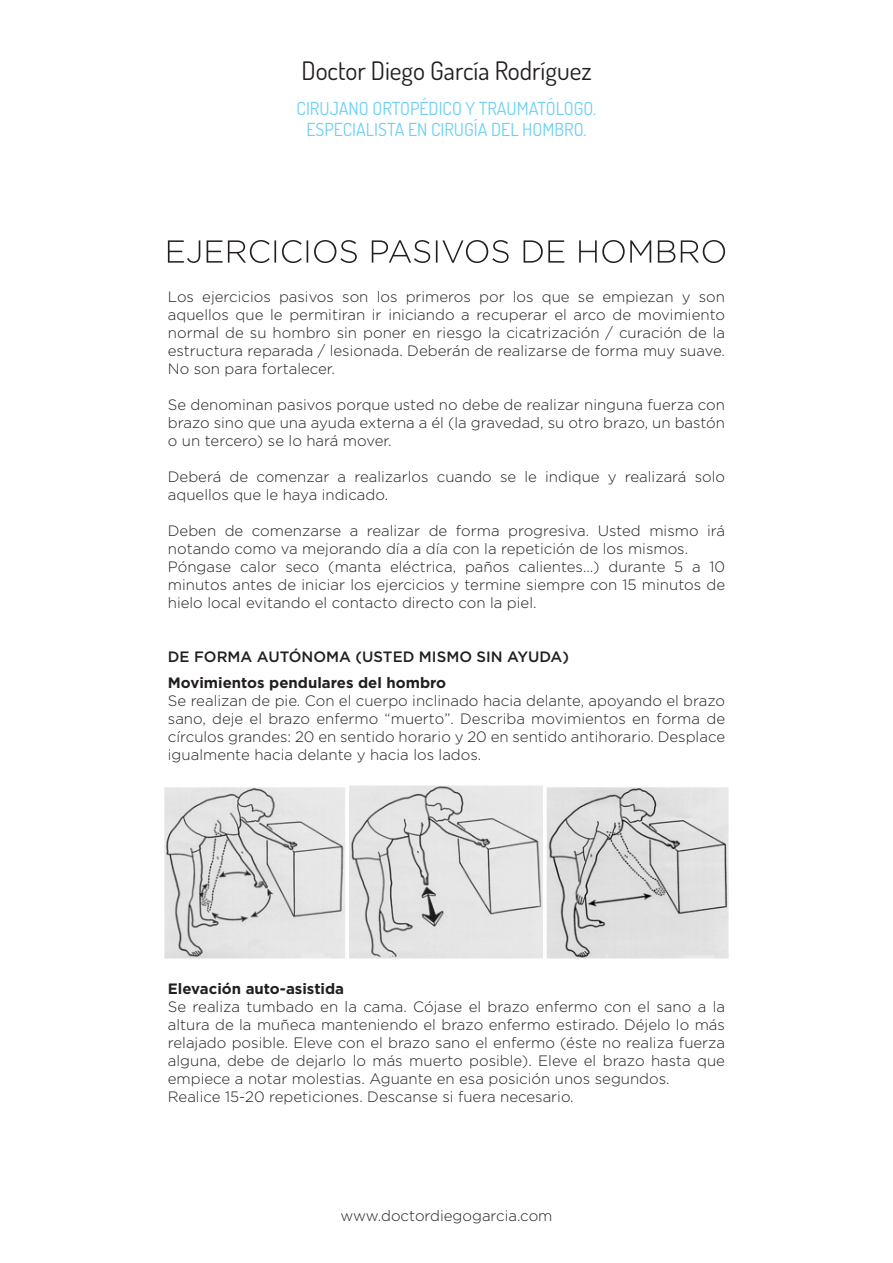
<style>
.page{position:relative;width:893px;height:1263px;background:#fff}
.page>*{position:absolute;margin:0;border:0;box-sizing:border-box;transform-origin:0 0}
.t1{font:25.5px "Dosis";color:#231f20}
.t2{font:18px "Dosis";color:#6bcff6}
.t3{font:300 15px/18px "Gotham";color:#231f20;text-align:justify}
.t4{font:700 15px "Gotham";color:#231f20}
.t5{font:500 15px "Gotham";color:#231f20}
</style>
<div class="page">
<svg style="left:168px;top:240px;width:557px;height:23px"></svg>
<img style="left:164px;top:785px;width:565px;height:174px">
<p class="t1" style="left:301px;top:54px;width:292px">Doctor Diego García Rodríguez</p>
<p class="t2" style="left:297px;top:96px;width:301px">CIRUJANO ORTOPÉDICO Y TRAUMATÓLOGO.</p>
<p class="t2" style="left:306px;top:118px;width:282px">ESPECIALISTA EN CIRUGÍA DEL HOMBRO.</p>
<p class="t3" style="left:168px;top:287px;width:559px">Los ejercicios pasivos son los primeros por los que se empiezan y son aquellos que le permitiran ir iniciando a recuperar el arco de movimiento normal de su hombro sin poner en riesgo la cicatrización / curación de la estructura reparada / lesionada. Deberán de realizarse de forma muy suave.<br>No son para fortalecer.</p>
<p class="t3" style="left:168px;top:395px;width:559px">Se denominan pasivos porque usted no debe de realizar ninguna fuerza con brazo sino que una ayuda externa a él (la gravedad, su otro brazo, un bastón o un tercero) se lo hará mover.</p>
<p class="t3" style="left:168px;top:467px;width:559px">Deberá de comenzar a realizarlos cuando se le indique y realizará solo aquellos que le haya indicado.</p>
<p class="t3" style="left:168px;top:521px;width:559px">Deben de comenzarse a realizar de forma progresiva. Usted mismo irá notando como va mejorando día a día con la repetición de los mismos.</p>
<p class="t3" style="left:168px;top:557px;width:559px">Póngase calor seco (manta eléctrica, paños calientes…) durante 5 a 10 minutos antes de iniciar los ejercicios y termine siempre con 15 minutos de hielo local evitando el contacto directo con la piel.</p>
<p class="t5" style="left:168px;top:647px;width:403px">DE FORMA AUTÓNOMA (USTED MISMO SIN AYUDA)</p>
<p class="t4" style="left:168px;top:673px;width:280px">Movimientos pendulares del hombro</p>
<p class="t3" style="left:168px;top:692px;width:559px">Se realizan de pie. Con el cuerpo inclinado hacia delante, apoyando el brazo sano, deje el brazo enfermo “muerto”. Describa movimientos en forma de círculos grandes: 20 en sentido horario y 20 en sentido antihorario. Desplace igualmente hacia delante y hacia los lados.</p>
<p class="t4" style="left:168px;top:979px;width:178px">Elevación auto-asistida</p>
<p class="t3" style="left:168px;top:998px;width:559px">Se realiza tumbado en la cama. Cójase el brazo enfermo con el sano a la altura de la muñeca manteniendo el brazo enfermo estirado. Déjelo lo más relajado posible. Eleve con el brazo sano el enfermo (éste no realiza fuerza alguna, debe de dejarlo lo más muerto posible). Eleve el brazo hasta que empiece a notar molestias. Aguante en esa posición unos segundos.</p>
<p class="t3" style="left:168px;top:1088px;width:407px">Realice 15-20 repeticiones. Descanse si fuera necesario.</p>
<p class="t3" style="left:340px;top:1206px;width:214px">www.doctordiegogarcia.com</p>
</div>
